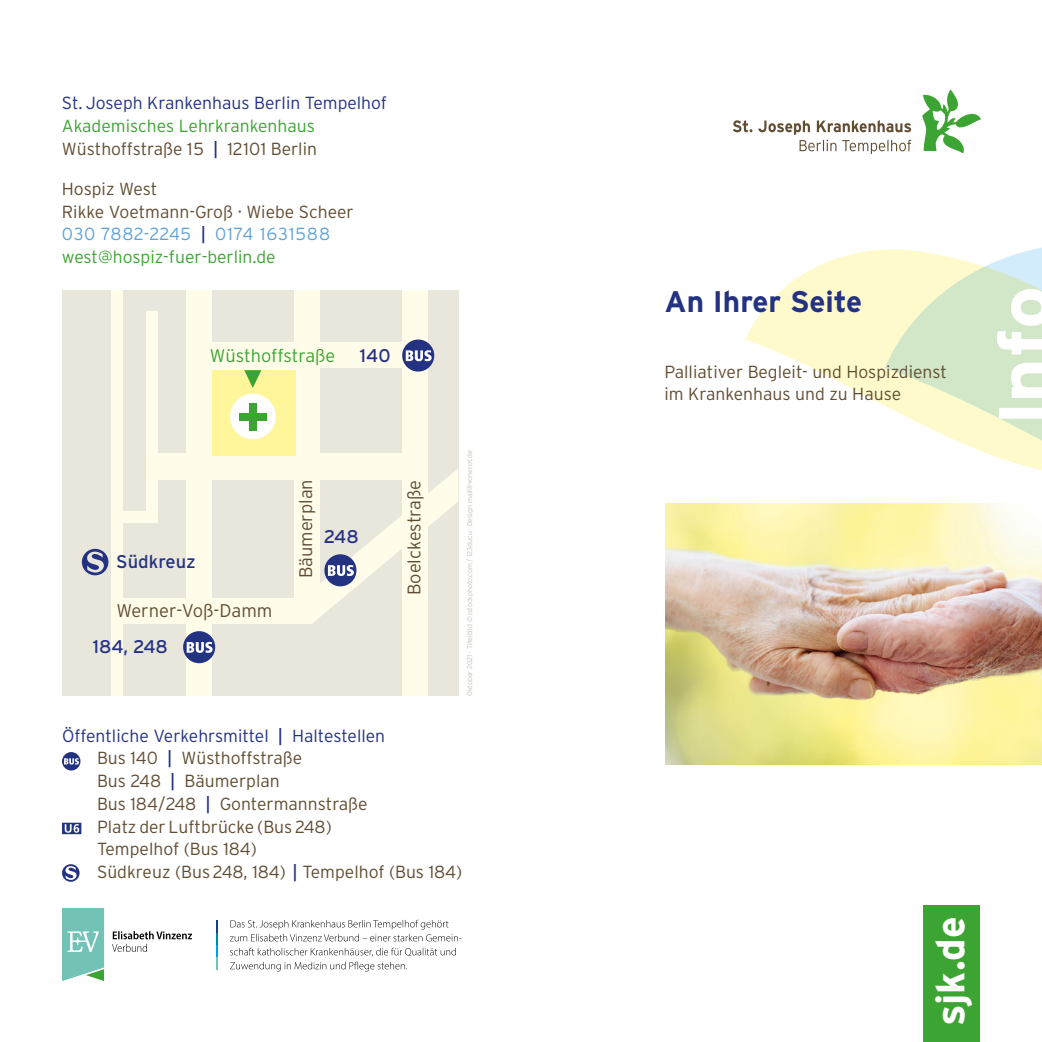
<style>
.page{position:relative;width:1042px;height:1042px;background:#fff}
.page>*{position:absolute;margin:0;border:0;box-sizing:border-box;transform-origin:0 0}
.t1{font:700 40.25px "Interstate";color:#fff}
.t2{font:700 29.75px "Interstate";color:#243282}
.t3{font:18.38px "Interstate";color:#243282}
.t4{font:300 18.38px "Interstate";color:#614d32}
.t5{font:300 18.2px "Interstate";color:#614d32}
.t6{font:300 18.2px "Interstate";color:#3ca432}
.t7{font:300 17.5px/22.8px "Interstate";color:#614d32}
.t8{font:300 17.5px/22.8px "Interstate";color:#3ca432}
.t9{font:300 17.5px "Interstate";color:#243282}
.t10{font:300 7px "Interstate";color:#c4bfb2}
.s1{color:#614d32}
.s2{font-weight:400;color:#243282}
.s3{color:#60a2d8}
.s4{color:#3ca432}
.s5{color:#243282}
</style>
<div class="page">
<svg style="left:745px;top:249px;width:297px;height:221px"></svg>
<img style="left:665px;top:503px;width:377px;height:262px">
<svg style="left:884px;top:247px;width:158px;height:201px"></svg>
<svg style="left:922px;top:89px;width:59px;height:64px"></svg>
<svg style="left:733px;top:120px;width:178px;height:34px"></svg>
<div style="left:923px;top:905px;width:57px;height:137px;background:#3ca432"></div>
<svg style="left:62px;top:752px;width:18px;height:18px"></svg>
<svg style="left:62px;top:864px;width:18px;height:18px"></svg>
<svg style="left:62px;top:823px;width:19px;height:11px"></svg>
<div style="left:62px;top:290px;width:396px;height:406px;background:#e9e7dc"></div>
<div style="left:186px;top:290px;width:26px;height:406px;background:#fffdea"></div>
<div style="left:294px;top:290px;width:26px;height:320px;background:#fffdea"></div>
<div style="left:196px;top:342px;width:210px;height:26px;background:#fffdea"></div>
<div style="left:156px;top:453px;width:258px;height:27px;background:#fffdea"></div>
<div style="left:116px;top:598px;width:195px;height:26px;background:#fffdea"></div>
<div style="left:206px;top:366px;width:93px;height:95px;background:#fffdea"></div>
<div style="left:212px;top:370px;width:84px;height:86px;background:#fff59a"></div>
<div style="left:230px;top:394px;width:46px;height:45px;background:#fff;border-radius:50%"></div>
<div style="left:249px;top:403px;width:7px;height:27px;background:#3ca432"></div>
<div style="left:239px;top:413px;width:28px;height:7px;background:#3ca432"></div>
<div style="left:402px;top:290px;width:26px;height:406px;background:#fffdea"></div>
<div style="left:111px;top:290px;width:12px;height:406px;background:#fffdea"></div>
<div style="left:146px;top:311px;width:11px;height:211px;background:#fffdea"></div>
<div style="left:116px;top:511px;width:41px;height:11px;background:#fffdea"></div>
<svg style="left:244px;top:370px;width:17px;height:18px"></svg>
<svg style="left:183px;top:631px;width:32px;height:32px"></svg>
<svg style="left:311px;top:469px;width:147px;height:155px"></svg>
<svg style="left:402px;top:339px;width:32px;height:33px"></svg>
<svg style="left:217px;top:920px;width:1px;height:49px"></svg>
<svg style="left:62px;top:908px;width:42px;height:73px;background:#82c9ba"></svg>
<svg style="left:112px;top:931px;width:80px;height:21px"></svg>
<svg style="left:230px;top:948px;width:226px;height:23px"></svg>
<svg style="left:230px;top:920px;width:231px;height:21px"></svg>
<svg style="left:82px;top:549px;width:26px;height:26px"></svg>
<p class="t9" style="left:62px;top:92px;width:327px">St. Joseph Krankenhaus Berlin Tempelhof</p>
<p class="t8" style="left:62px;top:114px;width:257px">Akademisches Lehrkrankenhaus<br><span class="s1">Wüsthoffstraße 15</span> <span class="s2">|</span> <span class="s1">12101 Berlin</span></p>
<p class="t7" style="left:62px;top:177px;width:293px">Hospiz West<br>Rikke Voetmann-Groß · Wiebe Scheer<br><span class="s3">030 7882-2245</span> <span class="s2">|</span> <span class="s3">0174 1631588 </span><span class="s4">west@hospiz-fuer-berlin.de</span></p>
<p class="t6" style="left:210px;top:344px;width:127px">Wüsthoffstraße</p>
<p class="t3" style="left:360px;top:344px;width:32px">140</p>
<p class="t3" style="left:116px;top:551px;width:81px">Südkreuz</p>
<p class="t4" style="left:116px;top:600px;width:158px">Werner-Voß-Damm</p>
<p class="t3" style="left:93px;top:635px;width:76px">184, 248</p>
<p class="t5" style="left:295px;top:578px;width:100px;rotate:-90deg">Bäumerplan</p>
<p class="t3" style="left:324px;top:526px;width:36px">248</p>
<p class="t5" style="left:403px;top:595px;width:117px;rotate:-90deg">Boelckestraße</p>
<p class="t10" style="left:465px;top:696px;width:247px;rotate:-90deg">Oktober 2021 · Titelbild © istockphoto.com / 123ducu · Design mail@vonerot.de</p>
<p class="t7" style="left:97px;top:724px;width:367px;text-indent:-35px"><span class="s5">Öffentliche Verkehrsmittel</span> <span class="s2">|</span> <span class="s5">Haltestellen<br></span>Bus 140 <span class="s2">|</span> Wüsthoffstraße<br>Bus 248 <span class="s2">|</span> Bäumerplan<br>Bus 184/248 <span class="s2">|</span> Gontermannstraße<br>Platz der Luftbrücke (Bus 248)<br>Tempelhof (Bus 184)<br>Südkreuz (Bus 248, 184) <span class="s2">|</span> Tempelhof (Bus 184)</p>
<h2 class="t2" style="left:664px;top:283px;width:199px">An Ihrer Seite</h2>
<p class="t7" style="left:664px;top:360px;width:284px">Palliativer Begleit- und Hospizdienst im Krankenhaus und zu Hause</p>
<h1 class="t1" style="left:926px;top:1026px;width:111px;rotate:-90deg">sjk.de</h1>
</div>
